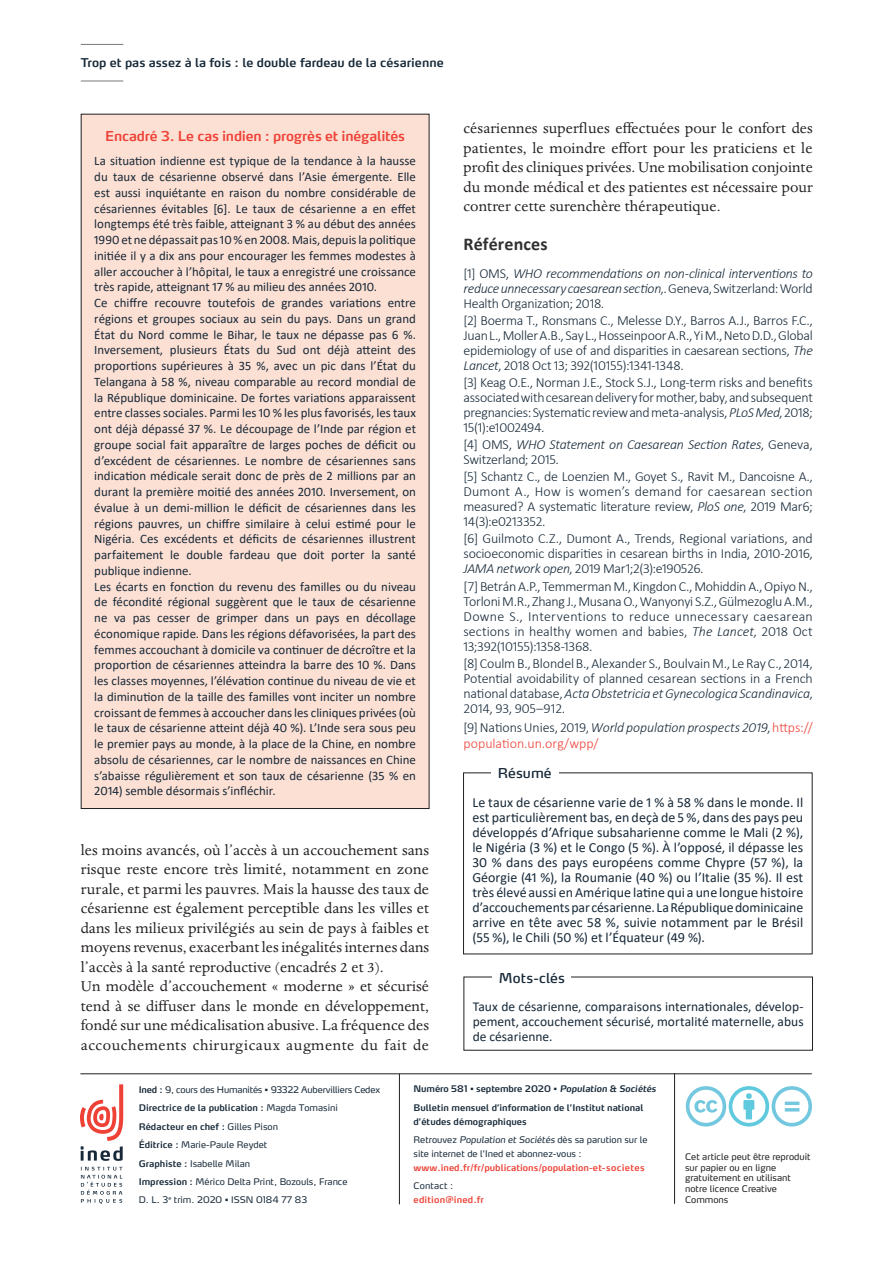
<style>
.page{position:relative;width:893px;height:1263px;background:#fff}
.page>*{position:absolute;margin:0;border:0;box-sizing:border-box;transform-origin:0 0}
.Résumé_-_titre{font:700 18px "Calibri";letter-spacing:.01em;color:#312f30}
.Paragraphe_sans_retr{font:16.5px/19.5px "Dante MT Std";letter-spacing:.005em;color:#231f20;text-align:justify}
.E-texte_sans_retrait{font:300 13.95px/15px "Calibri";letter-spacing:-.02em;color:#172938;text-align:justify}
.E-texte_sans_retrait-2{font:13.95px/15px "Calibri";color:#172938;text-align:justify}
.E-texte_sans_retrait-3{font:italic 300 13.95px/15px "Calibri";letter-spacing:-.025em;color:#172938;text-align:justify}
.E-texte_sans_retrait-4{font:300 13.95px/16.8px "Calibri";color:#ee4237}
.E-texte_sans_retrait-5{font:13.5px/15px "Calibri";letter-spacing:.005em;color:#172938;text-align:justify}
.Encadré_-_TITRE{font:600 13.5px "Max OT";letter-spacing:-.015em;color:#ee4237}
.Résumé_-_titre-2{font:13.5px "Max OT";letter-spacing:.005em;color:#172938}
.Notes_bas_de_pages_f{font:12.9px/15.8px "Calibri";color:#172938;text-align:justify}
.Titre_Edito{font:600 12px "Max OT";color:#172938}
.t1{font:9px/14.1px "Max OT";color:#172938}
.t2{font:600 9px/14.1px "Max OT";color:#172938}
.t3{font:9px/10.8px "Max OT";color:#231f20}
.t4{font:9px "Max OT";letter-spacing:-.02em;color:#172938}
.t5{font:600 9px/14.1px "Max OT";letter-spacing:.02em;color:#ee4237}
.s1{font-style:normal}
.s2{font-style:italic}
.s3{color:#172938}
.s4{font-style:italic;color:#172938}
.s5{font-weight:600}
.s6{font-weight:400}
.s7{font-weight:600;color:#ee4237}
.s8{font-weight:400;color:#172938}
</style>
<div class="page">
<div style="left:81px;top:114px;width:348px;height:694px;background:#fde0d4"></div>
<hr style="left:81px;top:44px;width:42px;height:1px;background:#76787b">
<hr style="left:81px;top:81px;width:42px;height:1px;background:#76787b">
<hr style="left:80px;top:1073px;width:732px;height:1px;background:#231f20">
<svg style="left:81px;top:1167px;width:41px;height:37px"></svg>
<svg style="left:80px;top:1084px;width:43px;height:77px"></svg>
<hr style="left:399px;top:1074px;width:1px;height:130px;background:#231f20">
<hr style="left:674px;top:1073px;width:1px;height:131px;background:#231f20">
<svg style="left:686px;top:1086px;width:126px;height:40px"></svg>
<p class="Titre_Edito" style="left:81px;top:55px;width:364px">Trop et pas assez à la fois : le double fardeau de la césarienne</p>
<p class="Encadré_-_TITRE" style="left:105px;top:127px;width:301px">Encadré 3. Le cas indien : progrès et inégalités</p>
<p class="Notes_bas_de_pages_f" style="left:94px;top:153px;width:323px">La situation indienne est typique de la tendance à la hausse du taux de césarienne observé dans l’Asie émergente. Elle est aussi inquiétante en raison du nombre considérable de césariennes évitables [6]. Le taux de césarienne a en effet longtemps été très faible, atteignant 3 % au début des années 1990 et ne dépassait pas 10 % en 2008. Mais, depuis la politique initiée il y a dix ans pour encourager les femmes modestes à aller accoucher à l’hôpital, le taux a enregistré une croissance très rapide, atteignant 17 % au milieu des années 2010.</p>
<p class="Notes_bas_de_pages_f" style="left:94px;top:295px;width:323px">Ce chiffre recouvre toutefois de grandes variations entre régions et groupes sociaux au sein du pays. Dans un grand État du Nord comme le Bihar, le taux ne dépasse pas 6 %.<br>Inversement, plusieurs États du Sud ont déjà atteint des proportions supérieures à 35 %, avec un pic dans l’État du Telangana à 58 %, niveau comparable au record mondial de la République dominicaine. De fortes variations apparaissent entre classes sociales. Parmi les 10 % les plus favorisés, les taux ont déjà dépassé 37 %. Le découpage de l’Inde par région et groupe social fait apparaître de larges poches de déficit ou d’excédent de césariennes. Le nombre de césariennes sans indication médicale serait donc de près de 2 millions par an durant la première moitié des années 2010. Inversement, on évalue à un demi-million le déficit de césariennes dans les régions pauvres, un chiffre similaire à celui estimé pour le Nigéria. Ces excédents et déficits de césariennes illustrent parfaitement le double fardeau que doit porter la santé publique indienne.</p>
<p class="Notes_bas_de_pages_f" style="left:94px;top:578px;width:323px">Les écarts en fonction du revenu des familles ou du niveau de fécondité régional suggèrent que le taux de césarienne ne va pas cesser de grimper dans un pays en décollage économique rapide. Dans les régions défavorisées, la part des femmes accouchant à domicile va continuer de décroître et la proportion de césariennes atteindra la barre des 10 %. Dans les classes moyennes, l’élévation continue du niveau de vie et la diminution de la taille des familles vont inciter un nombre croissant de femmes à accoucher dans les cliniques privées (où le taux de césarienne atteint déjà 40 %). L’Inde sera sous peu le premier pays au monde, à la place de la Chine, en nombre absolu de césariennes, car le nombre de naissances en Chine s’abaisse régulièrement et son taux de césarienne (35 % en 2014) semble désormais s’infléchir.</p>
<p class="Paragraphe_sans_retr" style="left:81px;top:840px;width:350px">les moins avancés, où l’accès à un accouchement sans risque reste encore très limité, notamment en zone rurale, et parmi les pauvres. Mais la hausse des taux de césarienne est également perceptible dans les villes et dans les milieux privilégiés au sein de pays à faibles et moyens revenus, exacerbant les inégalités internes dans l’accès à la santé reproductive (encadrés 2 et 3).</p>
<p class="Paragraphe_sans_retr" style="left:81px;top:977px;width:350px">Un modèle d’accouchement « moderne » et sécurisé tend à se diffuser dans le monde en développement, fondé sur une médicalisation abusive. La fréquence des accouchements chirurgicaux augmente du fait de</p>
<p class="Paragraphe_sans_retr" style="left:463px;top:119px;width:351px">césariennes superflues effectuées pour le confort des patientes, le moindre effort pour les praticiens et le profit des cliniques privées. Une mobilisation conjointe du monde médical et des patientes est nécessaire pour contrer cette surenchère thérapeutique.</p>
<p class="Résumé_-_titre" style="left:463px;top:231px;width:86px">Références</p>
<p class="E-texte_sans_retrait-3" style="left:463px;top:266px;width:351px"><span class="s1">[1] OMS,</span> WHO recommendations on non-clinical interventions to reduce unnecessary caesarean section<span class="s1">,. Geneva, Switzerland: World Health Organization; 2018.</span></p>
<p class="E-texte_sans_retrait" style="left:463px;top:313px;width:351px">[2] Boerma T., Ronsmans C., Melesse D.Y., Barros A.J., Barros F.C., Juan L., Moller A.B., Say L., Hosseinpoor A.R., Yi M., Neto D.D., Global epidemiology of use of and disparities in caesarean sections, <span class="s2">The Lancet</span>, 2018 Oct 13; 392(10155):1341-1348.</p>
<p class="E-texte_sans_retrait" style="left:463px;top:375px;width:351px">[3] Keag O.E., Norman J.E., Stock S.J., Long-term risks and benefits associated with cesarean delivery for mother, baby, and subsequent pregnancies: Systematic review and meta-analysis, <span class="s2">PLoS Med</span>, 2018; 15(1):e1002494.</p>
<p class="E-texte_sans_retrait-3" style="left:463px;top:437px;width:351px"><span class="s1">[4] OMS,</span> WHO Statement on Caesarean Section Rates<span class="s1">, Geneva,<br>Switzerland; 2015.</span></p>
<p class="E-texte_sans_retrait" style="left:463px;top:469px;width:351px">[5] Schantz C., de Loenzien M., Goyet S., Ravit M., Dancoisne A., Dumont A., How is women’s demand for caesarean section measured? A systematic literature review, <span class="s2">PloS one</span>, 2019 Mar6; 14(3):e0213352.</p>
<p class="E-texte_sans_retrait" style="left:463px;top:531px;width:351px">[6] Guilmoto C.Z., Dumont A., Trends, Regional variations, and socioeconomic disparities in cesarean births in India, 2010-2016, <span class="s2">JAMA network open</span>, 2019 Mar1;2(3):e190526.</p>
<p class="E-texte_sans_retrait" style="left:463px;top:578px;width:351px">[7] Betrán A.P., Temmerman M., Kingdon C., Mohiddin A., Opiyo N., Torloni M.R., Zhang J., Musana O., Wanyonyi S.Z., Gülmezoglu A.M., Downe S., Interventions to reduce unnecessary caesarean sections in healthy women and babies, <span class="s2">The Lancet</span>, 2018 Oct 13;392(10155):1358-1368.</p>
<p class="E-texte_sans_retrait" style="left:463px;top:655px;width:351px">[8] Coulm B., Blondel B., Alexander S., Boulvain M., Le Ray C., 2014, Potential avoidability of planned cesarean sections in a French national database, <span class="s2">Acta Obstetricia et Gynecologica Scandinavica</span>, 2014, 93, 905–912.</p>
<p class="E-texte_sans_retrait-4" style="left:463px;top:718px;width:351px"><span class="s3">[9] Nations Unies, 2019,</span> <span class="s4">World population prospects 2019</span><span class="s3">,</span> https:// population.un.org/wpp/</p>
<p class="Résumé_-_titre-2" style="left:498px;top:765px;width:55px">Résumé</p>
<p class="E-texte_sans_retrait-2" style="left:472px;top:794px;width:332px">Le taux de césarienne varie de 1 % à 58 % dans le monde. Il est particulièrement bas, en deçà de 5 %, dans des pays peu développés d’Afrique subsaharienne comme le Mali (2 %), le Nigéria (3 %) et le Congo (5 %). À l’opposé, il dépasse les 30 % dans des pays européens comme Chypre (57 %), la Géorgie (41 %), la Roumanie (40 %) ou l’Italie (35 %). Il est très élevé aussi en Amérique latine qui a une longue histoire d’accouchements par césarienne. La République dominicaine arrive en tête avec 58 %, suivie notamment par le Brésil (55 %), le Chili (50 %) et l’Équateur (49 %).</p>
<p class="Résumé_-_titre-2" style="left:499px;top:969px;width:68px">Mots-clés</p>
<p class="E-texte_sans_retrait-5" style="left:473px;top:999px;width:332px">Taux de césarienne, comparaisons internationales, dévelop&shy;pement, accouchement sécurisé, mortalité maternelle, abus de césarienne.</p>
<p class="t4" style="left:139px;top:1083px;width:243px"><span class="s5">Ined :</span> 9, cours des Humanités • 93322 Aubervilliers Cedex</p>
<p class="t2" style="left:139px;top:1100px;width:201px">Directrice de la publication : <span class="s6">Magda Tomasini</span></p>
<p class="t2" style="left:139px;top:1119px;width:141px">Rédacteur en chef : <span class="s6">Gilles Pison</span></p>
<p class="t1" style="left:139px;top:1137px;width:130px"><span class="s5">Éditrice :</span> Marie-Paule Reydet</p>
<p class="t1" style="left:139px;top:1156px;width:113px"><span class="s5">Graphiste :</span> Isabelle Milan</p>
<p class="t1" style="left:139px;top:1174px;width:210px"><span class="s5">Impression :</span> Mérico Delta Print, Bozouls, France</p>
<p class="t1" style="left:139px;top:1193px;width:170px">D. L. 3<sup>e</sup> trim. 2020 • ISSN 0184 77 83</p>
<p class="t2" style="left:414px;top:1082px;width:244px">Numéro 581 • septembre 2020 • <span class="s2">Population &amp; Sociétés</span></p>
<p class="t2" style="left:414px;top:1100px;width:231px">Bulletin mensuel d’information de l’Institut national d’études démographiques</p>
<p class="t1" style="left:414px;top:1132px;width:236px">Retrouvez <span class="s2">Population et Sociétés</span> dès sa parution sur le site internet de l’Ined et abonnez-vous : <span class="s7">www.ined.fr/fr/publications/population-et-societes</span></p>
<p class="t5" style="left:414px;top:1179px;width:72px"><span class="s8">Contact : </span>edition@ined.fr</p>
<p class="t3" style="left:685px;top:1151px;width:127px">Cet article peut être reproduit sur papier ou en ligne gratuitement en utilisant notre licence Creative<br>Commons</p>
</div>
